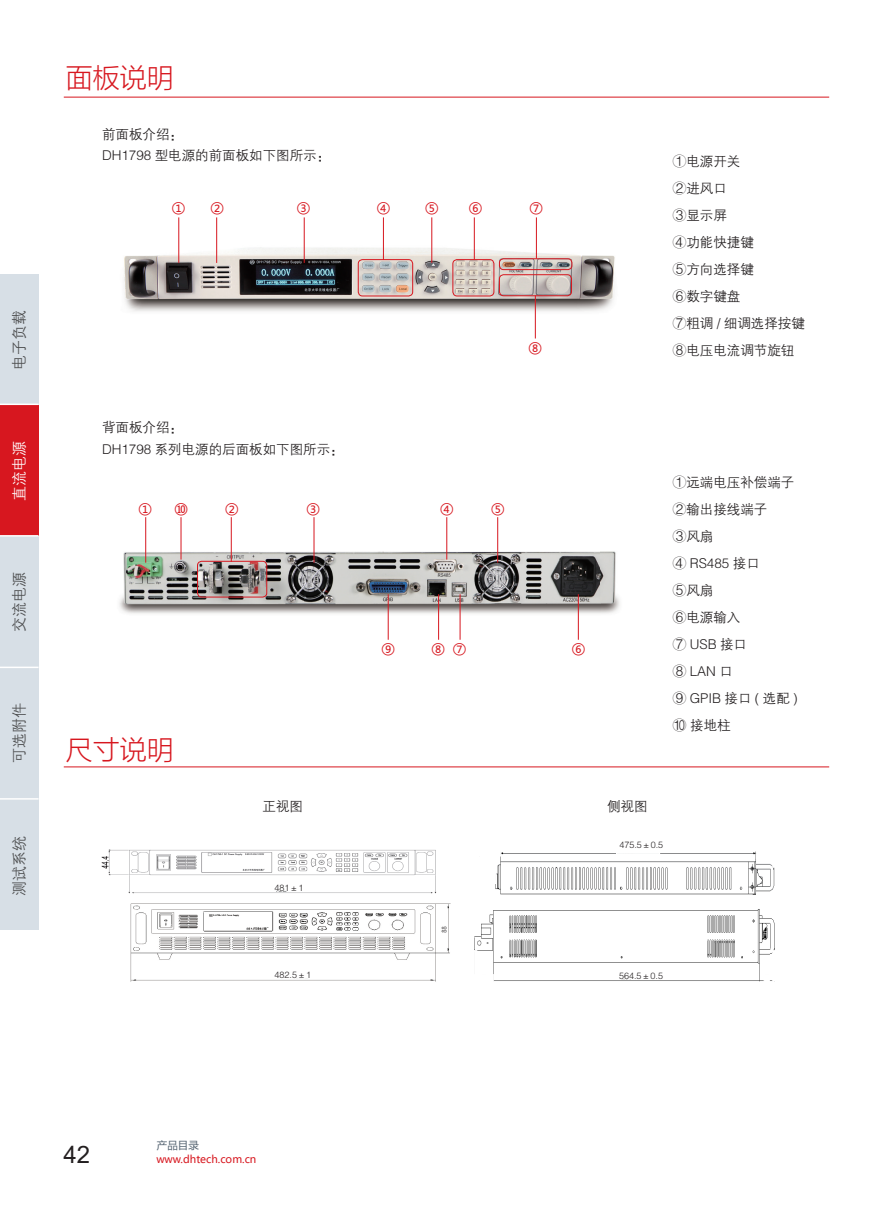
<style>
.page{position:relative;width:893px;height:1212px;background:#fff}
.page>*{position:absolute;margin:0;border:0;box-sizing:border-box;transform-origin:0 0}
.t1{font:300 27px "Microsoft Ya Hei";color:#d7171f}
.t2{font:24px "Arial";color:#231f20}
.t3{font:15px "FZZDXJW GB1 0";color:#4b4c4d}
.t4{font:15px "FZZDXJW GB1 0";color:#fff}
.t5{font:13.5px/27px "FZZDXJW GB1 0";color:#231f20}
.t6{font:13.5px "Microsoft Ya Hei";color:#d7171f}
.t7{font:10.5px "Microsoft Ya Hei";color:#d7171f}
.t8{font:10.5px "Microsoft Ya Hei";color:#536270}
.t9{font:9px "FZZDXJW GB1 0";color:#231f20}
</style>
<div class="page">
<div style="left:0;top:274px;width:38px;height:656px;background:#d7dfe6"></div>
<div style="left:0;top:405px;width:38px;height:130px;background:#d7171f"></div>
<hr style="left:0;top:535px;width:39px;height:2px;background:#fff">
<hr style="left:0;top:403px;width:39px;height:2px;background:#fff">
<hr style="left:0;top:667px;width:39px;height:1px;background:#fff">
<hr style="left:0;top:798px;width:39px;height:2px;background:#fff">
<img style="left:124px;top:217px;width:491px;height:117px">
<hr style="left:64px;top:97px;width:765px;height:1px;background:#d7171f">
<hr style="left:64px;top:766px;width:765px;height:1px;background:#d7171f">
<hr style="left:179px;top:217px;width:1px;height:46px;background:#d7171f">
<hr style="left:216px;top:217px;width:1px;height:46px;background:#d7171f">
<hr style="left:304px;top:217px;width:1px;height:46px;background:#d7171f">
<hr style="left:383px;top:217px;width:1px;height:43px;background:#d7171f">
<hr style="left:432px;top:217px;width:1px;height:46px;background:#d7171f">
<hr style="left:474px;top:217px;width:1px;height:43px;background:#d7171f">
<hr style="left:536px;top:217px;width:1px;height:42px;background:#d7171f">
<hr style="left:535px;top:296px;width:1px;height:42px;background:#d7171f">
<div style="left:358px;top:259px;width:55px;height:37px;border:1px solid #d7171f;border-radius:4px"></div>
<div style="left:453px;top:259px;width:41px;height:37px;border:1px solid #d7171f;border-radius:4px"></div>
<img style="left:101px;top:849px;width:336px;height:45px">
<div style="left:499px;top:259px;width:73px;height:11px;border:1px solid #d7171f;border-radius:4px"></div>
<div style="left:499px;top:274px;width:73px;height:22px;border:1px solid #d7171f;border-radius:4px"></div>
<img style="left:119px;top:517px;width:501px;height:123px">
<hr style="left:145px;top:517px;width:1px;height:46px;background:#d7171f">
<hr style="left:231px;top:517px;width:1px;height:45px;background:#d7171f">
<hr style="left:314px;top:517px;width:1px;height:46px;background:#d7171f">
<hr style="left:446px;top:517px;width:1px;height:43px;background:#d7171f">
<hr style="left:181px;top:517px;width:1px;height:43px;background:#d7171f">
<hr style="left:497px;top:517px;width:1px;height:46px;background:#d7171f">
<hr style="left:578px;top:594px;width:1px;height:46px;background:#d7171f">
<hr style="left:460px;top:594px;width:1px;height:46px;background:#d7171f">
<hr style="left:438px;top:594px;width:1px;height:46px;background:#d7171f">
<hr style="left:388px;top:594px;width:1px;height:46px;background:#d7171f">
<div style="left:197px;top:561px;width:70px;height:36px;border:1px solid #d7171f;border-radius:4px"></div>
<img style="left:131px;top:903px;width:320px;height:79px">
<img style="left:495px;top:851px;width:280px;height:44px">
<img style="left:474px;top:909px;width:301px;height:73px">
<div style="left:272px;top:881px;width:17px;height:10px;background:#fff"></div>
<div style="left:272px;top:969px;width:43px;height:9px;background:#fff"></div>
<div style="left:616px;top:845px;width:44px;height:9px;background:#fff"></div>
<div style="left:478px;top:843px;width:23px;height:13px;background:#fff"></div>
<div style="left:471px;top:856px;width:25px;height:28px;background:#fff"></div>
<div style="left:756px;top:841px;width:25px;height:17px;background:#fff"></div>
<div style="left:773px;top:857px;width:9px;height:10px;background:#fff"></div>
<div style="left:616px;top:970px;width:44px;height:9px;background:#fff"></div>
<div style="left:468px;top:974px;width:25px;height:9px;background:#fff"></div>
<hr style="left:474px;top:950px;width:3px;height:28px;background:#fff">
<hr style="left:773px;top:950px;width:3px;height:31px;background:#fff">
<div style="left:764px;top:974px;width:5px;height:10px;background:#fff"></div>
<p class="t3" style="left:11px;top:369px;width:61px;rotate:-90deg">电子负载</p>
<p class="t4" style="left:11px;top:501px;width:61px;rotate:-90deg">直流电源</p>
<p class="t3" style="left:11px;top:632px;width:61px;rotate:-90deg">交流电源</p>
<p class="t3" style="left:11px;top:763px;width:61px;rotate:-90deg">可选附件</p>
<p class="t3" style="left:11px;top:896px;width:61px;rotate:-90deg">测试系统</p>
<h1 class="t1" style="left:66px;top:59px;width:109px">面板说明</h1>
<p class="t5" style="left:102px;top:124px;width:230px;line-height:21px">前面板介绍：<br>DH1798 型电源的前面板如下图所示：</p>
<p class="t6" style="left:172px;top:198px;width:15px">①</p>
<p class="t6" style="left:210px;top:198px;width:15px">②</p>
<p class="t6" style="left:297px;top:198px;width:15px">③</p>
<p class="t6" style="left:377px;top:198px;width:15px">④</p>
<p class="t6" style="left:425px;top:198px;width:15px">⑤</p>
<p class="t6" style="left:469px;top:198px;width:15px">⑥</p>
<p class="t6" style="left:529px;top:198px;width:15px">⑦</p>
<p class="t6" style="left:528px;top:338px;width:15px">⑧</p>
<p class="t5" style="left:673px;top:148px;width:133px">①电源开关<br>②进风口<br>③显示屏<br>④功能快捷键<br>⑤方向选择键<br>⑥数字键盘<br>⑦粗调 / 细调选择按键<br>⑧电压电流调节旋钮</p>
<p class="t5" style="left:102px;top:418px;width:243px;line-height:21px">背面板介绍：<br>DH1798 系列电源的后面板如下图所示：</p>
<p class="t6" style="left:139px;top:499px;width:15px">①</p>
<p class="t6" style="left:174px;top:499px;width:15px">⑩</p>
<p class="t6" style="left:225px;top:499px;width:15px">②</p>
<p class="t6" style="left:307px;top:499px;width:15px">③</p>
<p class="t6" style="left:440px;top:499px;width:15px">④</p>
<p class="t6" style="left:491px;top:499px;width:15px">⑤</p>
<h1 class="t1" style="left:66px;top:731px;width:109px">尺寸说明</h1>
<p class="t6" style="left:382px;top:639px;width:15px">⑨</p>
<p class="t6" style="left:432px;top:639px;width:36px">⑧ ⑦</p>
<p class="t6" style="left:572px;top:639px;width:15px">⑥</p>
<p class="t5" style="left:673px;top:469px;width:126px">①远端电压补偿端子<br>②输出接线端子<br>③风扇<br>④ RS485 接口<br>⑤风扇<br>⑥电源输入<br>⑦ USB 接口<br>⑧ LAN 口<br>⑨ GPIB 接口 ( 选配 ) ⑩ 接地柱</p>
<p class="t5" style="left:263px;top:793px;width:42px">正视图</p>
<p class="t5" style="left:607px;top:793px;width:42px">侧视图</p>
<p class="t9" style="left:274px;top:883px;width:30px">481±1</p>
<p class="t9" style="left:619px;top:840px;width:45px">475.5±0.5</p>
<p class="t9" style="left:274px;top:970px;width:38px">482.5±1</p>
<p class="t9" style="left:619px;top:971px;width:45px">564.5±0.5</p>
<p class="t8" style="left:157px;top:1138px;width:43px">产品目录</p>
<h2 class="t2" style="left:64px;top:1138px;width:28px">42</h2>
<p class="t7" style="left:156px;top:1151px;width:102px">www.dhtech.com.cn</p>
</div>
